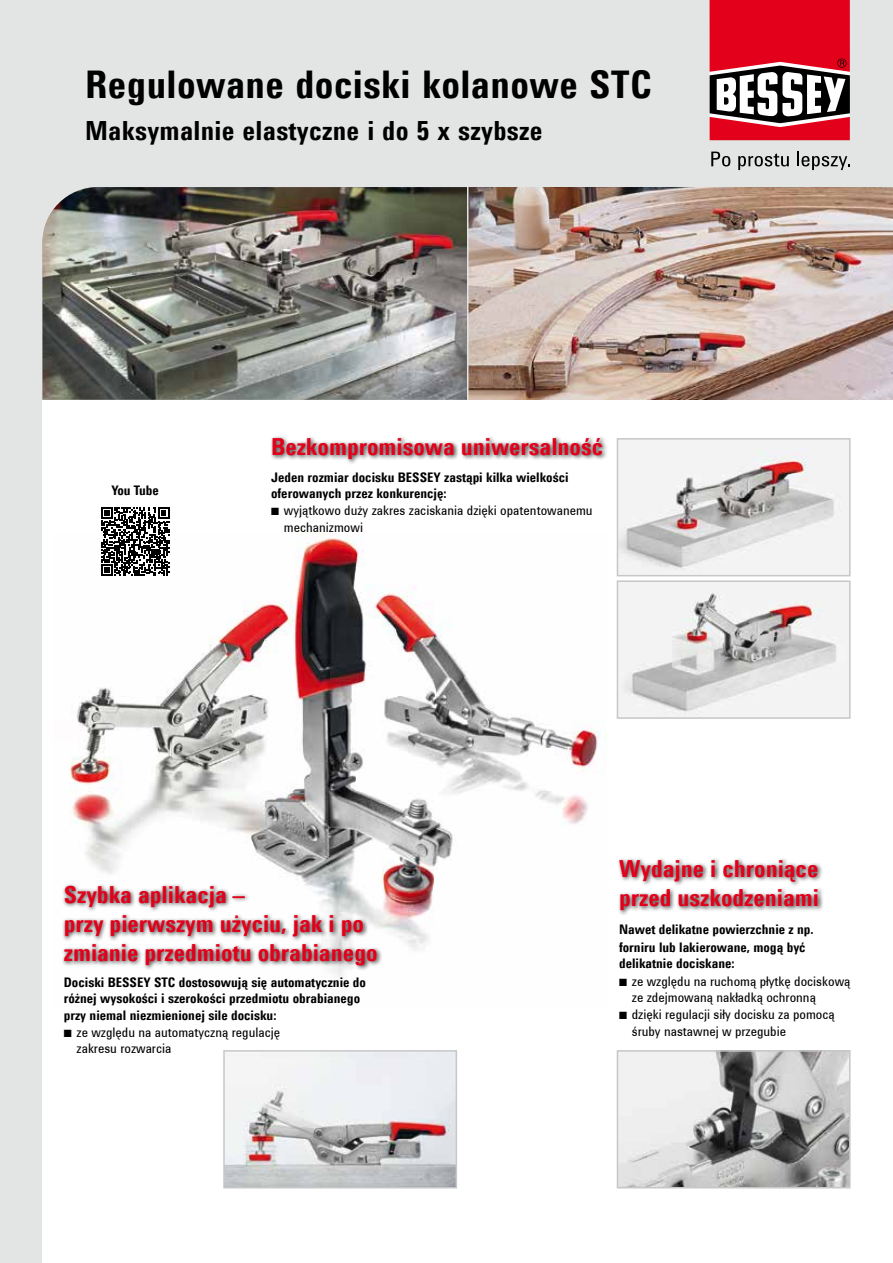
<style>
.page{position:relative;width:893px;height:1263px;background:#e3e4e4}
.page>*{position:absolute;margin:0;border:0;box-sizing:border-box;transform-origin:0 0}
.t1{font:700 39px "Utah WGL Cond";letter-spacing:.01em;color:#000}
.t2{font:700 27px "Utah WGL Cond";letter-spacing:.01em;color:#000}
.t3{font:700 24px/28.8px "Utah WGL Cond";color:#e2001a}
.t4{font:700 13.5px/16.2px "Utah WGL Cond";color:#000}
.t5{font:13.5px/16.2px "Utah WGL Cond";color:#000}
</style>
<div class="page">
<div style="left:43px;top:400px;width:850px;height:863px;background:#fff"></div>
<img style="left:468px;top:187px;width:425px;height:213px">
<img style="left:43px;top:187px;width:424px;height:213px">
<img style="left:70px;top:532px;width:536px;height:446px">
<img style="left:620px;top:583px;width:228px;height:133px">
<div style="left:617px;top:580px;width:234px;height:139px;border:2px solid #c6c7c8"></div>
<img style="left:620px;top:441px;width:228px;height:132px">
<div style="left:617px;top:438px;width:234px;height:138px;border:2px solid #c6c7c8"></div>
<img style="left:620px;top:1053px;width:228px;height:132px">
<div style="left:617px;top:1050px;width:234px;height:138px;border:2px solid #c6c7c8"></div>
<img style="left:226px;top:1053px;width:228px;height:132px">
<div style="left:223px;top:1050px;width:234px;height:138px;border:2px solid #c6c7c8"></div>
<svg style="left:101px;top:507px;width:68px;height:69px"></svg>
<div style="left:269px;top:435px;width:339px;height:30px;background:#000;opacity:.75"></div>
<svg style="left:710px;top:0;width:140px;height:140px;background:#bd3544"></svg>
<svg style="left:711px;top:152px;width:19px;height:14px"></svg>
<svg style="left:738px;top:153px;width:51px;height:17px"></svg>
<svg style="left:797px;top:152px;width:53px;height:18px"></svg>
<div style="left:617px;top:857px;width:207px;height:59px;background:#000;opacity:.75"></div>
<div style="left:61px;top:883px;width:322px;height:88px;background:#000;opacity:.75"></div>
<h1 class="t1" style="left:85px;top:55px;width:568px">Regulowane dociski kolanowe STC</h1>
<h2 class="t2" style="left:85px;top:111px;width:459px">Maksymalnie elastyczne i do 5 x szybsze</h2>
<p class="t4" style="left:111px;top:481px;width:49px">You Tube</p>
<h3 class="t3" style="left:271px;top:432px;width:334px">Bezkompromisowa uniwersalność</h3>
<p class="t4" style="left:271px;top:468px;width:299px">Jeden rozmiar docisku BESSEY zastąpi kilka wielkości oferowanych przez konkurencję:</p>
<p class="t5" style="left:284px;top:502px;width:310px">wyjątkowo duży zakres zaciskania dzięki opatentowanemu mechanizmowi</p>
<h3 class="t3" style="left:64px;top:879px;width:315px">Szybka aplikacja –<br>przy pierwszym użyciu, jak i po zmianie przedmiotu obrabianego</h3>
<p class="t4" style="left:64px;top:974px;width:304px">Dociski BESSEY STC dostosowują się automatycznie do różnej wysokości i szerokości przedmiotu obrabianego przy niemal niezmienionej sile docisku:</p>
<p class="t5" style="left:77px;top:1024px;width:205px">ze względu na automatyczną regulację zakresu rozwarcia</p>
<h3 class="t3" style="left:619px;top:853px;width:201px">Wydajne i chroniące przed uszkodzeniami</h3>
<p class="t4" style="left:619px;top:920px;width:196px;line-height:17.4px">Nawet delikatne powierzchnie z np. forniru lub lakierowane, mogą być</p>
<p class="t4" style="left:619px;top:955px;width:117px">delikatnie dociskane:</p>
<p class="t5" style="left:632px;top:972px;width:220px">ze względu na ruchomą płytkę dociskową ze zdejmowaną nakładką ochronną</p>
<p class="t5" style="left:632px;top:1006px;width:204px">dzięki regulacji siły docisku za pomocą śruby nastawnej w przegubie</p>
</div>
